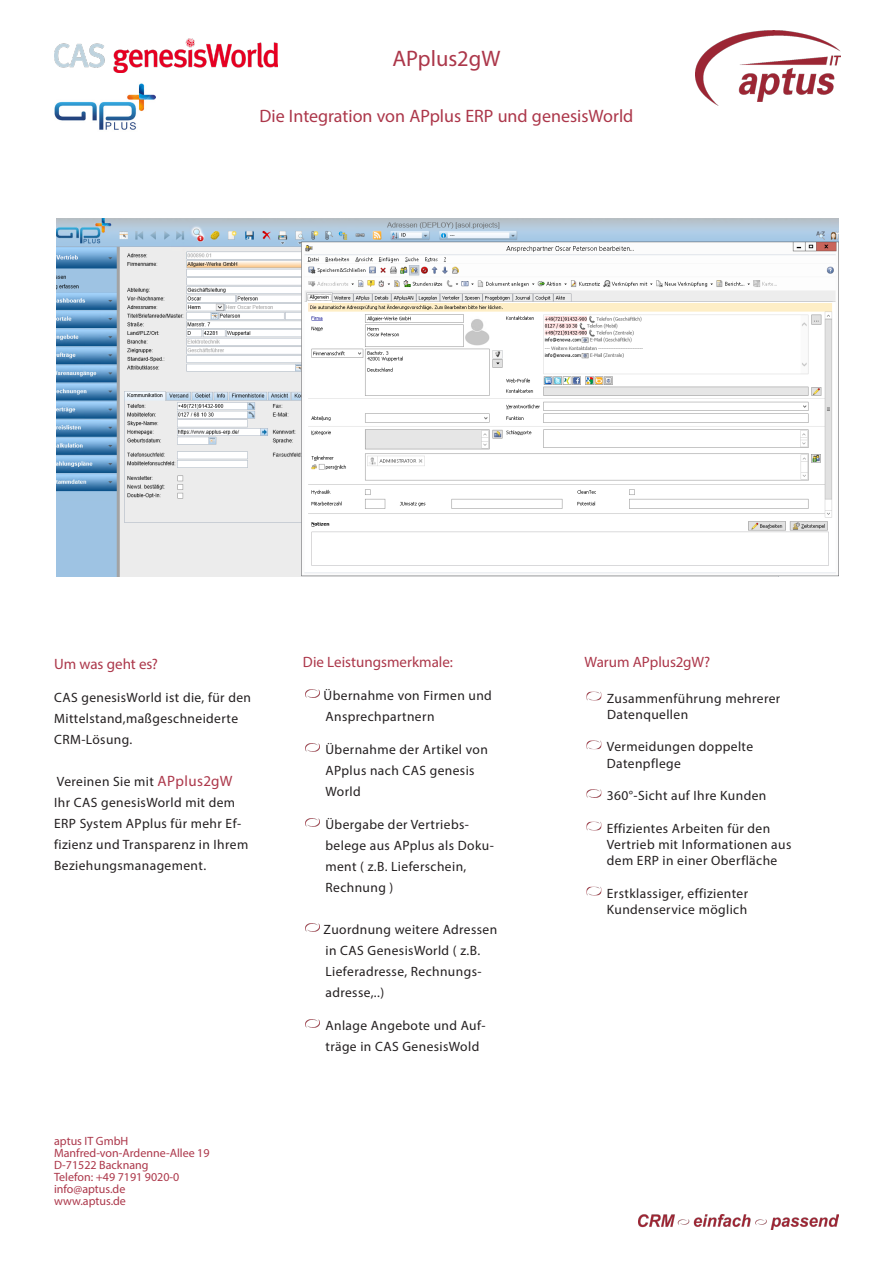
<style>
.page{position:relative;width:893px;height:1263px;background:#fff}
.page>*{position:absolute;margin:0;border:0;box-sizing:border-box;transform-origin:0 0}
.Titel{font:22.5px "Myriad Pro";color:#ac374a}
.Titel-2{font:18px "Myriad Pro";color:#ac374a}
.t1{font:15px "Myriad Pro";color:#ac374a}
.aptus-Flyertext{font:13.5px/21px "Myriad Pro";letter-spacing:.03em;color:#231f20}
.aptus-Flyertext_Stan{font:13.5px "Myriad Pro";letter-spacing:.03em;color:#231f20}
.t2{font:12px "Myriad Pro";color:#ac374a}
.s1{font-size:15px;color:#ac374a}
</style>
<div class="page">
<img style="left:305px;top:689px;width:15px;height:9px">
<img style="left:305px;top:743px;width:15px;height:9px">
<img style="left:305px;top:818px;width:15px;height:9px">
<img style="left:305px;top:923px;width:15px;height:9px">
<img style="left:305px;top:1019px;width:15px;height:9px">
<img style="left:696px;top:31px;width:144px;height:74px">
<img style="left:639px;top:1214px;width:200px;height:16px">
<img style="left:54px;top:38px;width:224px;height:34px">
<img style="left:54px;top:83px;width:101px;height:47px">
<img style="left:586px;top:692px;width:15px;height:8px">
<img style="left:586px;top:740px;width:15px;height:9px">
<img style="left:586px;top:789px;width:15px;height:9px">
<img style="left:586px;top:822px;width:15px;height:8px">
<img style="left:586px;top:887px;width:15px;height:8px">
<img style="left:57px;top:219px;width:782px;height:358px">
<p class="Titel" style="left:392px;top:44px;width:109px">APplus2gW</p>
<p class="Titel-2" style="left:260px;top:105px;width:375px">Die Integration von APplus ERP und genesisWorld</p>
<p class="t1" style="left:54px;top:654px;width:105px">Um was geht es?</p>
<p class="aptus-Flyertext" style="left:54px;top:686px;width:198px">CAS genesisWorld ist die, für den<br>Mittelstand,maßgeschneiderte<br>CRM-Lösung.</p>
<p class="aptus-Flyertext" style="left:54px;top:770px;width:196px">Vereinen Sie mit <span class="s1">APplus2gW<br></span>Ihr CAS genesisWorld mit dem<br>ERP System APplus für mehr Ef&shy;fizienz und Transparenz in Ihrem<br>Beziehungsmanagement.</p>
<p class="t2" style="left:54px;top:1133px;width:76px">aptus IT GmbH</p>
<p class="t2" style="left:54px;top:1145px;width:157px">Manfred-von-Ardenne-Allee 19</p>
<p class="t2" style="left:54px;top:1157px;width:96px">D-71522 Backnang</p>
<p class="t2" style="left:54px;top:1169px;width:127px">Telefon: +49 7191 9020-0</p>
<p class="t2" style="left:54px;top:1181px;width:73px">info@aptus.de</p>
<p class="t2" style="left:54px;top:1193px;width:73px">www.aptus.de</p>
<p class="t1" style="left:303px;top:653px;width:152px">Die Leistungsmerkmale:</p>
<p class="aptus-Flyertext" style="left:324px;top:685px;width:170px">Übernahme von Firmen und<br>Ansprechpartnern</p>
<p class="aptus-Flyertext" style="left:325px;top:739px;width:164px">Übernahme der Artikel von<br>APplus nach CAS genesis<br>World</p>
<p class="aptus-Flyertext" style="left:325px;top:814px;width:170px">Übergabe der Vertriebs&shy;belege aus APplus als Doku&shy;ment ( z.B. Lieferschein,<br>Rechnung )</p>
<p class="aptus-Flyertext" style="left:324px;top:919px;width:175px">Zuordnung weitere Adressen in CAS GenesisWorld ( z.B.</p>
<p class="aptus-Flyertext" style="left:325px;top:961px;width:158px">Lieferadresse, Rechnungs-</p>
<p class="aptus-Flyertext" style="left:325px;top:982px;width:60px">adresse,..)</p>
<p class="aptus-Flyertext" style="left:325px;top:1015px;width:162px">Anlage Angebote und Auf&shy;träge in CAS GenesisWold</p>
<p class="t1" style="left:584px;top:652px;width:127px">Warum APplus2gW?</p>
<p class="aptus-Flyertext_Stan" style="left:607px;top:690px;width:175px">Zusammenführung mehrerer</p>
<p class="aptus-Flyertext_Stan" style="left:607px;top:706px;width:82px">Datenquellen</p>
<p class="aptus-Flyertext_Stan" style="left:607px;top:738px;width:148px">Vermeidungen doppelte</p>
<p class="aptus-Flyertext_Stan" style="left:607px;top:755px;width:76px">Datenpflege</p>
<p class="aptus-Flyertext_Stan" style="left:607px;top:787px;width:161px">360°-Sicht auf Ihre Kunden</p>
<p class="aptus-Flyertext_Stan" style="left:607px;top:820px;width:165px">Effizientes Arbeiten für den</p>
<p class="aptus-Flyertext_Stan" style="left:607px;top:836px;width:186px">Vertrieb mit Informationen aus</p>
<p class="aptus-Flyertext_Stan" style="left:607px;top:852px;width:172px">dem ERP in einer Oberfläche</p>
<p class="aptus-Flyertext_Stan" style="left:607px;top:885px;width:143px">Erstklassiger, effizienter</p>
<p class="aptus-Flyertext_Stan" style="left:607px;top:901px;width:142px">Kundenservice möglich</p>
</div>
